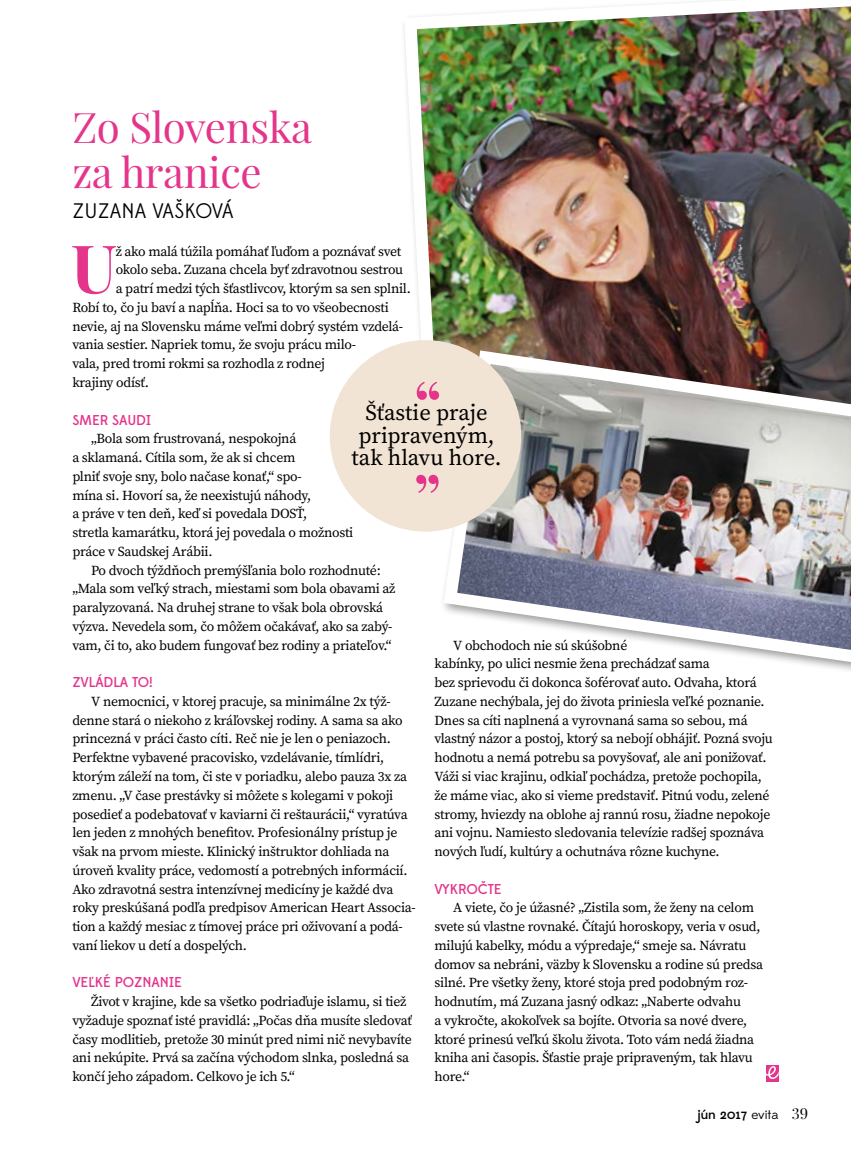
<style>
.page{position:relative;width:851px;height:1170px;background:#fff}
.page>*{position:absolute;margin:0;border:0;box-sizing:border-box;transform-origin:0 0}
.t1{font:72px "Playfair Display";color:#e4358b}
.t2{font:700 66.6px "Playfair Display";color:#e4358b}
.t3{font:42px/45px "Playfair Display";letter-spacing:-.01em;color:#e4358b}
.t4{font:22.5px "Source Serif Pro";color:#000}
.t5{font:21px "Edmondsans";color:#000}
.t6{font:500 14.25px "Edmondsans";letter-spacing:-.01em;color:#e4358b}
.t7{font:13.65px/18.8px "Source Serif Pro";letter-spacing:-.02em;color:#000}
.t8{font:500 13.5px "Edmondsans";color:#000}
.s1{font-weight:400}
.s2{font-family:"Playfair Display";font-weight:400;font-size:15px}
</style>
<div class="page">
<img style="left:399px;top:0;width:451px;height:344px">
<img style="left:436px;top:343px;width:414px;height:327px">
<div style="left:330px;top:340px;width:191px;height:191px;background:#f1e4d4;border-radius:50%"></div>
<svg style="left:766px;top:1078px;width:12px;height:3px"></svg>
<svg style="left:766px;top:1065px;width:12px;height:13px"></svg>
<h3 class="t3" style="left:72px;top:105px;width:241px">Zo Slovenska za hranice</h3>
<h3 class="t5" style="left:72px;top:198px;width:163px">ZUZANA VAŠKOVÁ</h3>
<h2 class="t2" style="left:71px;top:226px;width:47px">U</h2>
<p class="t7" style="left:116px;top:242px;width:287px">ž ako malá túžila pomáhať ľuďom a poznávať svet</p>
<p class="t7" style="left:116px;top:261px;width:289px">okolo seba. Zuzana chcela byť zdravotnou sestrou</p>
<p class="t7" style="left:116px;top:280px;width:296px">a patrí medzi tých šťastlivcov, ktorým sa sen splnil.</p>
<p class="t7" style="left:72px;top:298px;width:318px">Robí to, čo ju baví a napĺňa. Hoci sa to vo všeobecnosti</p>
<p class="t7" style="left:72px;top:317px;width:332px">nevie, aj na Slovensku máme veľmi dobrý systém vzdelá-</p>
<p class="t7" style="left:72px;top:336px;width:285px">vania sestier. Napriek tomu, že svoju prácu milo-</p>
<p class="t7" style="left:72px;top:355px;width:254px">vala, pred tromi rokmi sa rozhodla z rodnej</p>
<p class="t7" style="left:72px;top:373px;width:78px">krajiny odísť.</p>
<p class="t6" style="left:72px;top:410px;width:81px">SMER SAUDI</p>
<p class="t7" style="left:72px;top:430px;width:282px;text-indent:19px">„Bola som frustrovaná, nespokojná<br>a sklamaná. Cítila som, že ak si chcem<br>plniť svoje sny, bolo načase konať,“ spo-<br>mína si. Hovorí sa, že neexistujú náhody,<br>a práve v ten deň, keď si povedala DOSŤ,<br>stretla kamarátku, ktorá jej povedala o možnosti práce v Saudskej Arábii.</p>
<p class="t7" style="left:72px;top:561px;width:324px;text-indent:19px">Po dvoch týždňoch premýšľania bolo rozhodnuté: „Mala som veľký strach, miestami som bola obavami až paralyzovaná. Na druhej strane to však bola obrovská výzva. Nevedela som, čo môžem očakávať, ako sa zabý&shy;vam, či to, ako budem fungovať bez rodiny a priateľov.“</p>
<p class="t6" style="left:72px;top:673px;width:82px">ZVLÁDLA TO!</p>
<p class="t7" style="left:72px;top:692px;width:345px;text-indent:19px">V nemocnici, v ktorej pracuje, sa minimálne 2x týž&shy;denne stará o niekoho z kráľovskej rodiny. A sama sa ako princezná v práci často cíti. Reč nie je len o peniazoch.<br>Perfektne vybavené pracovisko, vzdelávanie, tímlídri, ktorým záleží na tom, či ste v poriadku, alebo pauza 3x za zmenu. „V čase prestávky si môžete s kolegami v pokoji posedieť a podebatovať v kaviarni či reštaurácii,“ vyratúva len jeden z mnohých benefitov. Profesionálny prístup je však na prvom mieste. Klinický inštruktor dohliada na úroveň kvality práce, vedomostí a potrebných informácií.<br>Ako zdravotná sestra intenzívnej medicíny je každé dva roky preskúšaná podľa predpisov American Heart Associa&shy;tion a každý mesiac z tímovej práce pri oživovaní a podá&shy;vaní liekov u detí a dospelých.</p>
<p class="t6" style="left:72px;top:973px;width:111px">VEĽKÉ POZNANIE</p>
<p class="t7" style="left:72px;top:992px;width:341px;text-indent:19px">Život v krajine, kde sa všetko podriaďuje islamu, si tiež vyžaduje spoznať isté pravidlá: „Počas dňa musíte sledovať časy modlitieb, pretože 30 minút pred nimi nič nevybavíte ani nekúpite. Prvá sa začína východom slnka, posledná sa končí jeho západom. Celkovo je ich 5.“</p>
<h1 class="t1" style="left:413px;top:361px;width:32px">“</h1>
<h3 class="t4" style="left:365px;top:399px;width:124px">Šťastie praje</h3>
<h3 class="t4" style="left:358px;top:422px;width:138px">pripraveným,</h3>
<h3 class="t4" style="left:351px;top:444px;width:151px">tak hlavu hore.</h3>
<h1 class="t1" style="left:412px;top:454px;width:31px">”</h1>
<p class="t7" style="left:434px;top:636px;width:340px;text-indent:19px">V obchodoch nie sú skúšobné<br>kabínky, po ulici nesmie žena prechádzať sama<br>bez sprievodu či dokonca šoférovať auto. Odvaha, ktorá Zuzane nechýbala, jej do života priniesla veľké poznanie.<br>Dnes sa cíti naplnená a vyrovnaná sama so sebou, má vlastný názor a postoj, ktorý sa nebojí obhájiť. Pozná svoju hodnotu a nemá potrebu sa povyšovať, ale ani ponižovať.<br>Váži si viac krajinu, odkiaľ pochádza, pretože pochopila, že máme viac, ako si vieme predstaviť. Pitnú vodu, zelené stromy, hviezdy na oblohe aj rannú rosu, žiadne nepokoje ani vojnu. Namiesto sledovania televízie radšej spoznáva nových ľudí, kultúry a ochutnáva rôzne kuchyne.</p>
<p class="t6" style="left:434px;top:879px;width:69px">VYKROČTE</p>
<p class="t7" style="left:434px;top:898px;width:330px;text-indent:19px">A viete, čo je úžasné? „Zistila som, že ženy na celom svete sú vlastne rovnaké. Čítajú horoskopy, veria v osud, milujú kabelky, módu a výpredaje,“ smeje sa. Návratu domov sa nebráni, väzby k Slovensku a rodine sú predsa silné. Pre všetky ženy, ktoré stoja pred podobným roz&shy;hodnutím, má Zuzana jasný odkaz: „Naberte odvahu<br>a vykročte, akokoľvek sa bojíte. Otvoria sa nové dvere, ktoré prinesú veľkú školu života. Toto vám nedá žiadna kniha ani časopis. Šťastie praje pripraveným, tak hlavu hore.“</p>
<p class="t8" style="left:697px;top:1105px;width:113px">JÚN 2017 <span class="s1">EVITA</span> <span class="s2">39</span></p>
</div>
